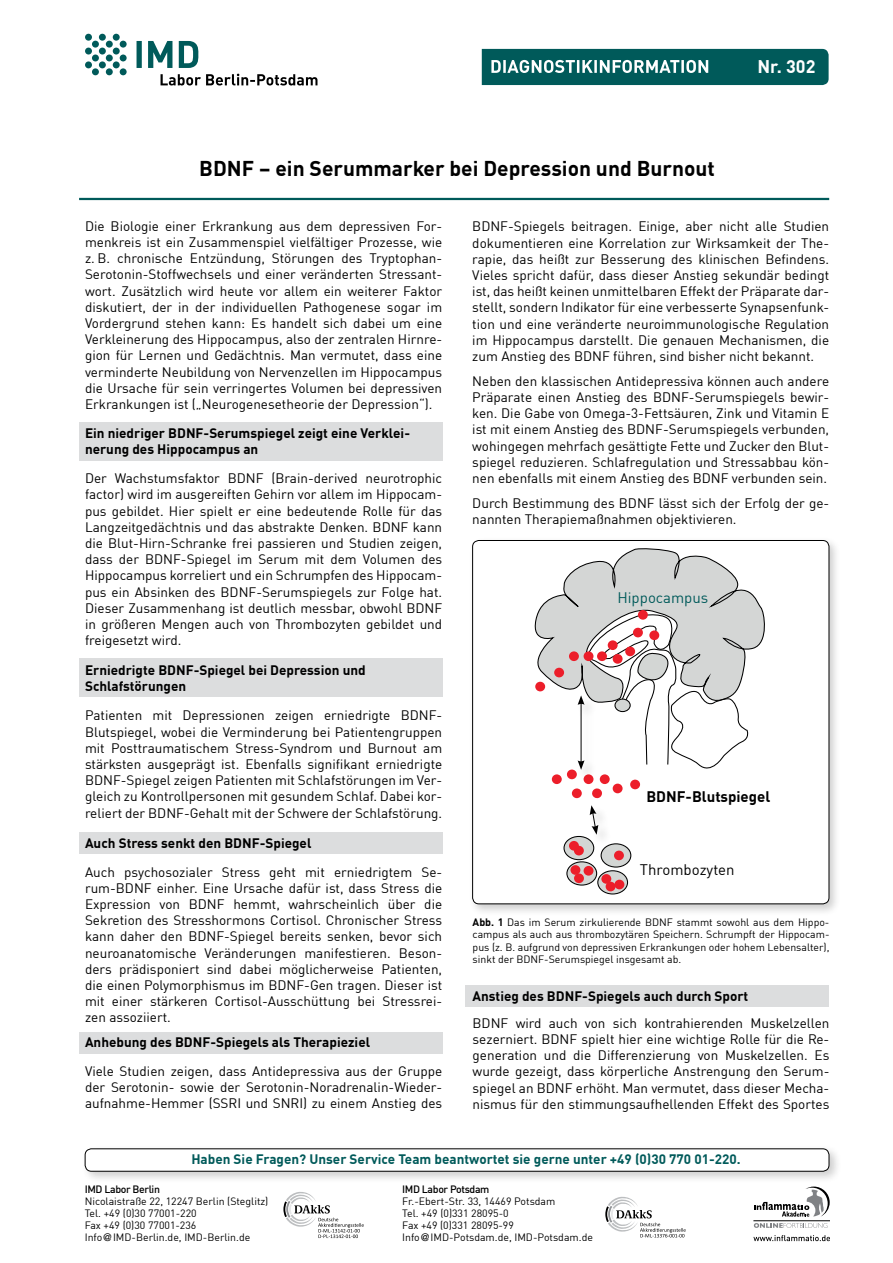
<style>
.page{position:relative;width:893px;height:1263px;background:#fff}
.page>*{position:absolute;margin:0;border:0;box-sizing:border-box;transform-origin:0 0}
.t1{font:700 21px "DIN Offc";color:#000}
.t2{font:700 18px "DIN Offc";color:#fff}
.t3{font:700 15px "DIN Offc";color:#000}
.t4{font:15px "DIN Offc";color:#000}
.t5{font:15px "DIN Offc";color:#005a5a}
.t6{font:13.5px/16.2px "DIN Offc";color:#000;text-align:justify}
.t7{font:700 13.5px/16.2px "DIN Offc";color:#000}
.t8{font:700 13.5px "DIN Offc";color:#005a5a}
.t9{font:10.5px/12px "DIN Offc";color:#000}
.t10{font:500 10.5px "DIN Offc";letter-spacing:-.035em;color:#000}
.s1{font-weight:700}
.s2{font-family:"Helvetica"}
</style>
<div class="page">
<svg style="left:283px;top:1192px;width:81px;height:46px"></svg>
<svg style="left:605px;top:1196px;width:81px;height:41px"></svg>
<svg style="left:753px;top:1235px;width:76px;height:6px"></svg>
<svg style="left:754px;top:1186px;width:75px;height:31px"></svg>
<svg style="left:754px;top:1223px;width:73px;height:5px"></svg>
<hr style="left:753px;top:1220px;width:76px;height:1px;background:#000">
<div style="left:79px;top:423px;width:364px;height:38px;background:#dcddde"></div>
<div style="left:79px;top:659px;width:364px;height:38px;background:#dcddde"></div>
<div style="left:79px;top:832px;width:364px;height:21px;background:#dcddde"></div>
<div style="left:79px;top:1032px;width:364px;height:21px;background:#dcddde"></div>
<div style="left:466px;top:986px;width:363px;height:21px;background:#dcddde"></div>
<div style="left:468px;top:536px;width:374px;height:380px;background:#000;opacity:.2"></div>
<div style="left:473px;top:540px;width:356px;height:364px;background:#fff;border-radius:6px"></div>
<div style="left:552px;top:774px;width:10px;height:10px;background:#ec1e2a;border-radius:50%"></div>
<div style="left:567px;top:769px;width:10px;height:10px;background:#ec1e2a;border-radius:50%"></div>
<div style="left:600px;top:774px;width:10px;height:10px;background:#ec1e2a;border-radius:50%"></div>
<div style="left:572px;top:788px;width:10px;height:10px;background:#ec1e2a;border-radius:50%"></div>
<svg style="left:592px;top:788px;width:10px;height:11px"></svg>
<div style="left:613px;top:784px;width:10px;height:9px;background:#ec1e2a;border-radius:50%"></div>
<div style="left:630px;top:780px;width:10px;height:9px;background:#ec1e2a;border-radius:50%"></div>
<svg style="left:564px;top:836px;width:30px;height:24px"></svg>
<div style="left:563px;top:836px;width:31px;height:24px;border:1px solid #000;border-radius:50%"></div>
<div style="left:569px;top:841px;width:10px;height:10px;background:#ec1e2a;border-radius:50%"></div>
<div style="left:574px;top:846px;width:10px;height:9px;background:#ec1e2a;border-radius:50%"></div>
<div style="left:601px;top:844px;width:30px;height:23px;background:#d3d6d4;border-radius:50%"></div>
<div style="left:601px;top:843px;width:30px;height:24px;border:1px solid #000;border-radius:50%"></div>
<div style="left:614px;top:851px;width:10px;height:9px;background:#ec1e2a;border-radius:50%"></div>
<svg style="left:567px;top:862px;width:30px;height:23px"></svg>
<div style="left:566px;top:861px;width:31px;height:24px;border:1px solid #000;border-radius:50%"></div>
<div style="left:574px;top:873px;width:10px;height:10px;background:#ec1e2a;border-radius:50%"></div>
<div style="left:570px;top:865px;width:10px;height:10px;background:#ec1e2a;border-radius:50%"></div>
<div style="left:584px;top:866px;width:9px;height:10px;background:#ec1e2a;border-radius:50%"></div>
<svg style="left:598px;top:871px;width:29px;height:23px"></svg>
<div style="left:597px;top:870px;width:31px;height:24px;border:1px solid #000;border-radius:50%"></div>
<div style="left:606px;top:882px;width:9px;height:9px;background:#ec1e2a;border-radius:50%"></div>
<div style="left:601px;top:874px;width:10px;height:10px;background:#ec1e2a;border-radius:50%"></div>
<div style="left:614px;top:880px;width:10px;height:9px;background:#ec1e2a;border-radius:50%"></div>
<div style="left:472px;top:540px;width:357px;height:364px;border:1px solid #000;border-radius:6px"></div>
<div style="left:576px;top:695px;width:21px;height:87px;background:#000;opacity:.2"></div>
<svg style="left:534px;top:548px;width:231px;height:228px"></svg>
<div style="left:588px;top:804px;width:24px;height:43px;background:#fdfdfd"></div>
<svg style="left:590px;top:805px;width:8px;height:30px"></svg>
<hr style="left:79px;top:198px;width:750px;height:2px;background:#005a5a">
<div style="left:81px;top:1144px;width:761px;height:40px;background:#000;opacity:.2"></div>
<div style="left:85px;top:1149px;width:744px;height:22px;background:#fff;border-radius:6px"></div>
<div style="left:85px;top:1148px;width:744px;height:23px;border:1px solid #000;border-radius:6px"></div>
<svg style="left:137px;top:41px;width:62px;height:27px"></svg>
<svg style="left:161px;top:74px;width:156px;height:11px"></svg>
<svg style="left:85px;top:34px;width:42px;height:41px"></svg>
<svg style="left:482px;top:49px;width:347px;height:36px;background:#1c6c6c"></svg>
<h1 class="t1" style="left:199px;top:155px;width:517px">BDNF – ein Serummarker bei Depression und Burnout</h1>
<h2 class="t2" style="left:757px;top:55px;width:60px">Nr. 302</h2>
<p class="t6" style="left:85px;top:218px;width:359px">Die Biologie einer Erkrankung aus dem depressiven For&shy;menkreis ist ein Zusammenspiel vielfältiger Prozesse, wie z. B. chronische Entzündung, Störungen des Tryptophan-Serotonin-Stoffwechsels und einer veränderten Stressant&shy;wort. Zusätzlich wird heute vor allem ein weiterer Faktor diskutiert, der in der individuellen Pathogenese sogar im Vordergrund stehen kann: Es handelt sich dabei um eine Verkleinerung des Hippocampus, also der zentralen Hirnre&shy;gion für Lernen und Gedächtnis. Man vermutet, dass eine verminderte Neubildung von Nervenzellen im Hippocampus die Ursache für sein verringertes Volumen bei depressiven Erkrankungen ist („Neurogenesetheorie der Depression“).</p>
<p class="t7" style="left:85px;top:424px;width:327px">Ein niedriger BDNF-Serumspiegel zeigt eine Verklei&shy;nerung des Hippocampus an</p>
<p class="t6" style="left:85px;top:470px;width:359px">Der Wachstumsfaktor BDNF (Brain-derived neurotrophic factor) wird im ausgereiften Gehirn vor allem im Hippocam&shy;pus gebildet. Hier spielt er eine bedeutende Rolle für das Langzeitgedächtnis und das abstrakte Denken. BDNF kann die Blut-Hirn-Schranke frei passieren und Studien zeigen, dass der BDNF-Spiegel im Serum mit dem Volumen des Hippocampus korreliert und ein Schrumpfen des Hippocam&shy;pus ein Absinken des BDNF-Serumspiegels zur Folge hat.<br>Dieser Zusammenhang ist deutlich messbar, obwohl BDNF in größeren Mengen auch von Thrombozyten gebildet und freigesetzt wird.</p>
<p class="t7" style="left:85px;top:662px;width:282px">Erniedrigte BDNF-Spiegel bei Depression und<br>Schlafstörungen</p>
<p class="t6" style="left:85px;top:707px;width:359px">Patienten mit Depressionen zeigen erniedrigte BDNF-Blutspiegel, wobei die Verminderung bei Patientengruppen mit Posttraumatischem Stress-Syndrom und Burnout am stärksten ausgeprägt ist. Ebenfalls signifikant erniedrigte BDNF-Spiegel zeigen Patienten mit Schlafstörungen im Ver&shy;gleich zu Kontrollpersonen mit gesundem Schlaf. Dabei kor&shy;reliert der BDNF-Gehalt mit der Schwere der Schlafstörung.</p>
<p class="t7" style="left:85px;top:834px;width:228px">Auch Stress senkt den BDNF-Spiegel</p>
<p class="t6" style="left:85px;top:863px;width:359px">Auch psychosozialer Stress geht mit erniedrigtem Se&shy;rum-BDNF einher. Eine Ursache dafür ist, dass Stress die Expression von BDNF hemmt, wahrscheinlich über die Sekretion des Stresshormons Cortisol. Chronischer Stress kann daher den BDNF-Spiegel bereits senken, bevor sich neuroanatomische Veränderungen manifestieren. Beson&shy;ders prädisponiert sind dabei möglicherweise Patienten, die einen Polymorphismus im BDNF-Gen tragen. Dieser ist mit einer stärkeren Cortisol-Ausschüttung bei Stressrei&shy;zen assoziiert.</p>
<p class="t7" style="left:85px;top:1033px;width:287px">Anhebung des BDNF-Spiegels als Therapieziel</p>
<p class="t6" style="left:85px;top:1063px;width:359px">Viele Studien zeigen, dass Antidepressiva aus der Gruppe der Serotonin- sowie der Serotonin-Noradrenalin-Wieder&shy;aufnahme-Hemmer (SSRI und SNRI) zu einem Anstieg des</p>
<p class="t6" style="left:472px;top:218px;width:358px">BDNF-Spiegels beitragen. Einige, aber nicht alle Studien dokumentieren eine Korrelation zur Wirksamkeit der The&shy;rapie, das heißt zur Besserung des klinischen Befindens.<br>Vieles spricht dafür, dass dieser Anstieg sekundär bedingt ist, das heißt keinen unmittelbaren Effekt der Präparate dar&shy;stellt, sondern Indikator für eine verbesserte Synapsenfunk&shy;tion und eine veränderte neuroimmunologische Regulation im Hippocampus darstellt. Die genauen Mechanismen, die zum Anstieg des BDNF führen, sind bisher nicht bekannt.</p>
<p class="t6" style="left:472px;top:372px;width:358px">Neben den klassischen Antidepressiva können auch andere Präparate einen Anstieg des BDNF-Serumspiegels bewir&shy;ken. Die Gabe von Omega-3-Fettsäuren, Zink und Vitamin E ist mit einem Anstieg des BDNF-Serumspiegels verbunden, wohingegen mehrfach gesättigte Fette und Zucker den Blut&shy;spiegel reduzieren. Schlafregulation und Stressabbau kön&shy;nen ebenfalls mit einem Anstieg des BDNF verbunden sein.</p>
<p class="t6" style="left:472px;top:494px;width:358px">Durch Bestimmung des BDNF lässt sich der Erfolg der ge&shy;nannten Therapiemaßnahmen objektivieren.</p>
<p class="t5" style="left:617px;top:589px;width:92px">Hippocampus</p>
<p class="t3" style="left:646px;top:787px;width:125px">BDNF-Blutspiegel</p>
<p class="t4" style="left:640px;top:860px;width:96px">Thrombozyten</p>
<p class="t9" style="left:473px;top:915px;width:358px;line-height:12.6px;text-align:justify"><span class="s1">Abb. 1</span> Das im Serum zirkulierende BDNF stammt sowohl aus dem Hippo&shy;campus als auch aus thrombozytären Speichern. Schrumpft der Hippocam&shy;pus (z. B. aufgrund von depressiven Erkrankungen oder hohem Lebensalter), sinkt der BDNF-Serumspiegel insgesamt ab.</p>
<p class="t7" style="left:473px;top:987px;width:277px">Anstieg des BDNF-Spiegels auch durch Sport</p>
<p class="t6" style="left:473px;top:1015px;width:358px">BDNF wird auch von sich kontrahierenden Muskelzellen sezerniert. BDNF spielt hier eine wichtige Rolle für die Re&shy;generation und die Differenzierung von Muskelzellen. Es wurde gezeigt, dass körperliche Anstrengung den Serum&shy;spiegel an BDNF erhöht. Man vermutet, dass dieser Mecha&shy;nismus für den stimmungsaufhellenden Effekt des Sportes</p>
<p class="t8" style="left:191px;top:1150px;width:551px">Haben Sie Fragen? Unser Service Team beantwortet sie gerne unter +49 (0)30 770 01-220.</p>
<p class="t10" style="left:85px;top:1183px;width:77px">IMD Labor Berlin</p>
<p class="t9" style="left:85px;top:1195px;width:185px">Nicolaistraße 22, 12247 Berlin (Steglitz)<br>Tel. +49 (0)30 77001-220<br>Fax +49 (0)30 77001-236<br>Info<span class="s2">@</span>IMD-Berlin.de, IMD-Berlin.de</p>
<p class="t10" style="left:402px;top:1183px;width:89px">IMD Labor Potsdam</p>
<p class="t9" style="left:402px;top:1195px;width:192px">Fr.-Ebert-Str. 33, 14469 Potsdam<br>Tel. +49 (0)331 28095-0<br>Fax +49 (0)331 28095-99<br>Info<span class="s2">@</span>IMD-Potsdam.de, IMD-Potsdam.de</p>
</div>
